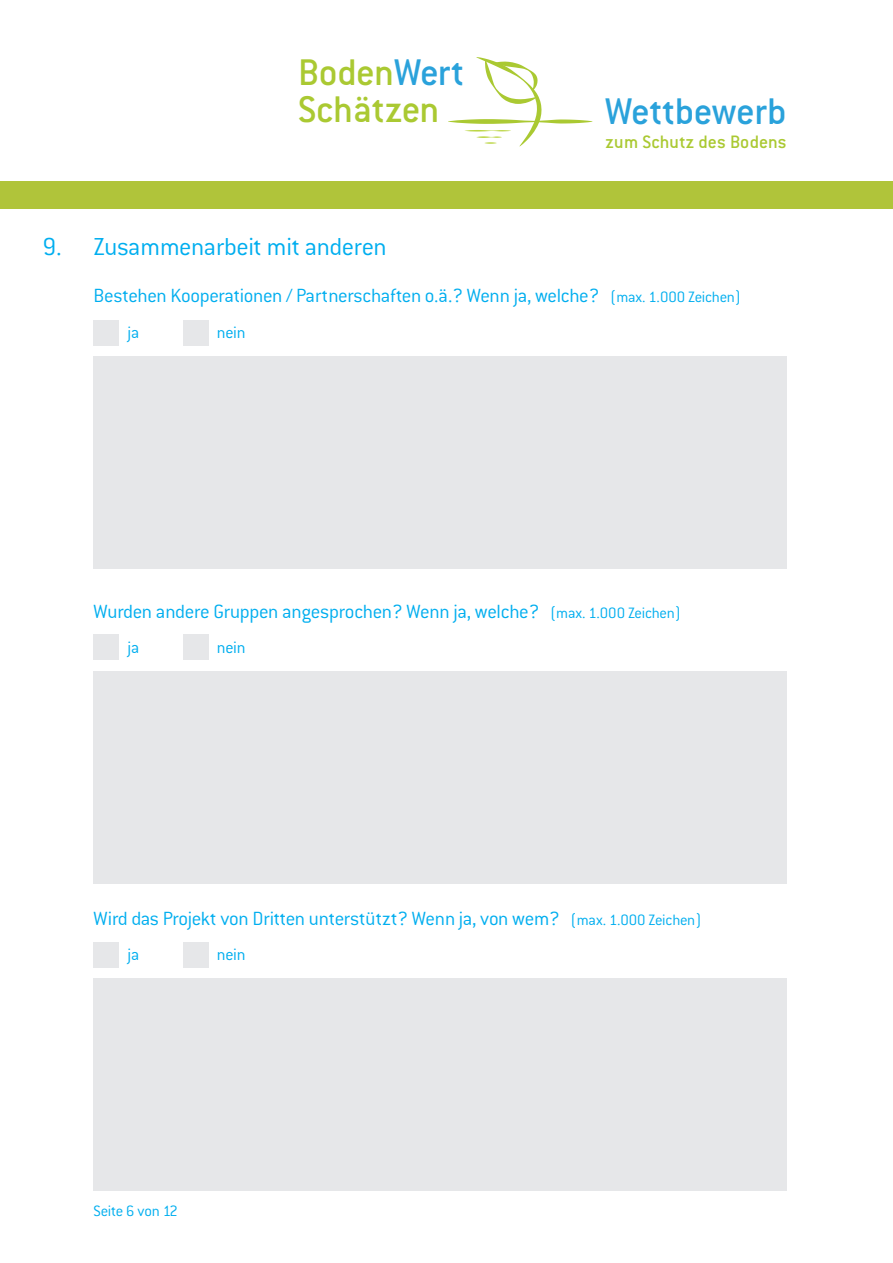
<style>
.page{position:relative;width:893px;height:1263px;background:#fff}
.page>*{position:absolute;margin:0;border:0;box-sizing:border-box;transform-origin:0 0}
.t1{font:500 40.8px/36.8px "Conduit ITC";letter-spacing:-.015em;color:#aac932}
.t2{font:500 40.8px "Conduit ITC";letter-spacing:-.01em;color:#2aa2db}
.t3{font:300 27px "Conduit ITC";letter-spacing:-.015em;color:#00aeef}
.t4{font:300 21px "Conduit ITC";letter-spacing:-.015em;color:#00aeef}
.t5{font:500 19.8px "Conduit ITC";letter-spacing:.005em;color:#aac932}
.t6{font:300 18px "Conduit ITC";letter-spacing:-.02em;color:#00aeef}
.t7{font:300 16.5px "Conduit ITC";letter-spacing:-.015em;color:#00aeef}
.s1{color:#2aa2db}
.s2{font-size:16.5px}
</style>
<div class="page">
<svg style="left:448px;top:57px;width:144px;height:89px"></svg>
<div style="left:0;top:181px;width:893px;height:27px;background:#b0c43a"></div>
<div style="left:94px;top:320px;width:25px;height:26px;background:#e6e7e9"></div>
<div style="left:183px;top:320px;width:25px;height:26px;background:#e6e7e9"></div>
<div style="left:94px;top:635px;width:25px;height:25px;background:#e6e7e9"></div>
<div style="left:183px;top:635px;width:25px;height:25px;background:#e6e7e9"></div>
<div style="left:94px;top:942px;width:25px;height:25px;background:#e6e7e9"></div>
<div style="left:183px;top:942px;width:25px;height:25px;background:#e6e7e9"></div>
<div style="left:94px;top:356px;width:693px;height:213px;background:#e6e7e9"></div>
<div style="left:94px;top:671px;width:693px;height:212px;background:#e6e7e9"></div>
<div style="left:94px;top:978px;width:693px;height:213px;background:#e6e7e9"></div>
<p class="t1" style="left:298px;top:54px;width:167px">Boden<span class="s1">Wert<br></span>Schätzen</p>
<p class="t2" style="left:605px;top:88px;width:183px">Wettbewerb</p>
<p class="t5" style="left:605px;top:130px;width:183px">zum Schutz des Bodens</p>
<p class="t3" style="left:43px;top:232px;width:346px">9. Zusammenarbeit mit anderen</p>
<p class="t4" style="left:94px;top:284px;width:649px">Bestehen Kooperationen / Partnerschaften o.ä.? Wenn ja, welche? <span class="s2">(max. 1.000 Zeichen)</span></p>
<p class="t6" style="left:128px;top:323px;width:13px">ja</p>
<p class="t6" style="left:217px;top:323px;width:30px">nein</p>
<p class="t4" style="left:94px;top:600px;width:589px">Wurden andere Gruppen angesprochen? Wenn ja, welche? <span class="s2">(max. 1.000 Zeichen)</span></p>
<p class="t6" style="left:128px;top:637px;width:13px">ja</p>
<p class="t6" style="left:217px;top:637px;width:30px">nein</p>
<p class="t4" style="left:94px;top:907px;width:609px">Wird das Projekt von Dritten unterstützt? Wenn ja, von wem? <span class="s2">(max. 1.000 Zeichen)</span></p>
<p class="t6" style="left:128px;top:944px;width:13px">ja</p>
<p class="t6" style="left:217px;top:944px;width:30px">nein</p>
<p class="t7" style="left:94px;top:1202px;width:86px">Seite 6 von 12</p>
</div>
